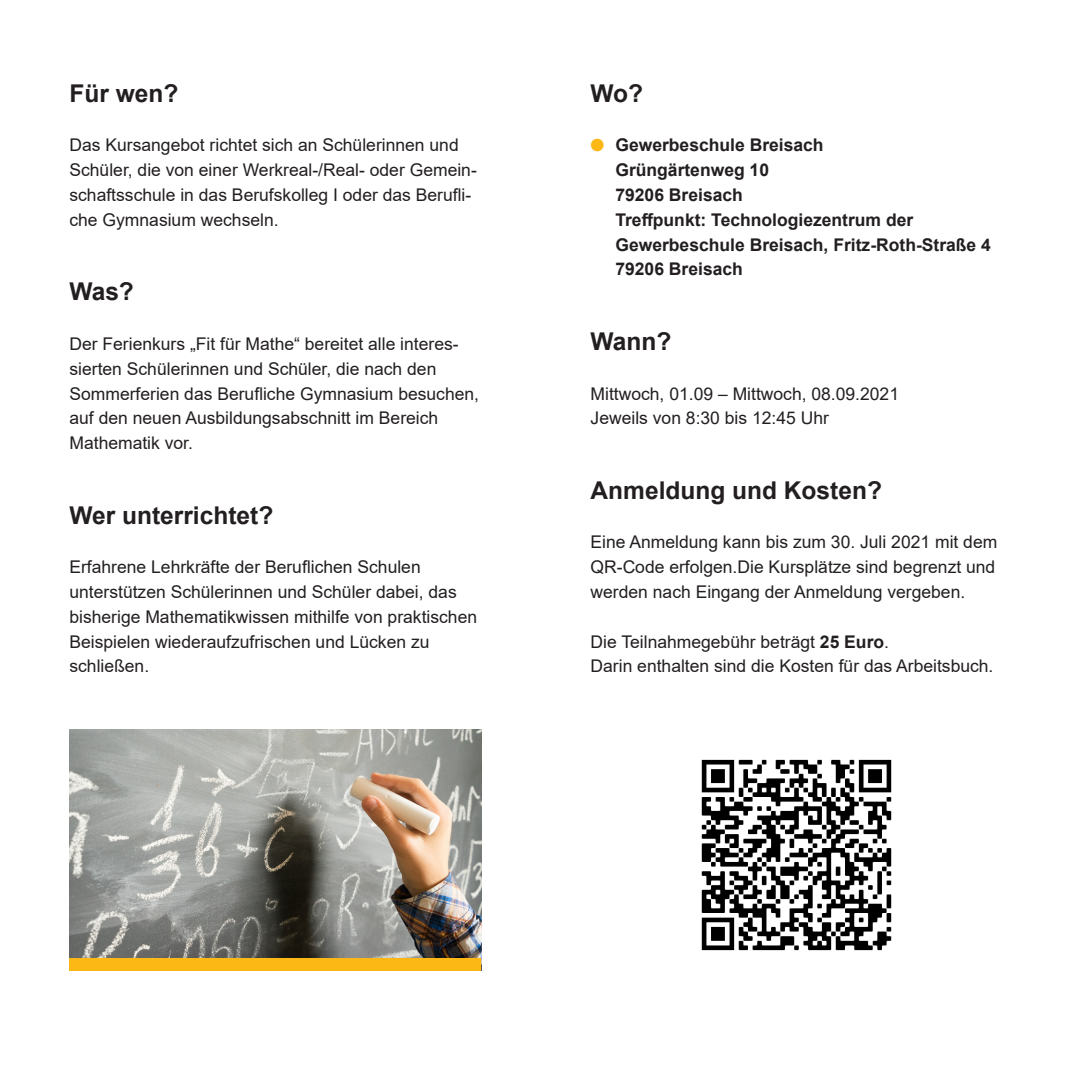
<style>
.page{position:relative;width:1072px;height:1072px;background:#fff}
.page>*{position:absolute;margin:0;border:0;box-sizing:border-box;transform-origin:0 0}
.Headline_Innenseite{font:700 24.5px "Arial";color:#231f20}
.Fließtext{font:17.5px/24.8px "Arial";color:#231f20}
.Fließtext-2{font:700 17.5px/24.8px "Arial";color:#231f20}
.s1{color:#fcb814}
.s2{font-weight:700}
</style>
<div class="page">
<img style="left:69px;top:729px;width:412px;height:228px">
<div style="left:69px;top:957px;width:412px;height:13px;background:#fcb814"></div>
<img style="left:701px;top:759px;width:191px;height:192px">
<p class="Headline_Innenseite" style="left:69px;top:76px;width:110px">Für wen?</p>
<p class="Fließtext" style="left:69px;top:133px;width:409px">Das Kursangebot richtet sich an Schülerinnen und Schüler, die von einer Werkreal-/Real- oder Gemein&shy;schaftsschule in das Berufskolleg I oder das Berufli&shy;che Gymnasium wechseln.</p>
<p class="Headline_Innenseite" style="left:69px;top:274px;width:66px">Was?</p>
<p class="Fließtext" style="left:69px;top:331px;width:411px">Der Ferienkurs „Fit für Mathe“ bereitet alle interes&shy;sierten Schülerinnen und Schüler, die nach den Sommerferien das Berufliche Gymnasium besuchen, auf den neuen Ausbildungsabschnitt im Bereich Mathematik vor.</p>
<p class="Headline_Innenseite" style="left:69px;top:497px;width:205px">Wer unterrichtet?</p>
<p class="Fließtext" style="left:69px;top:554px;width:409px">Erfahrene Lehrkräfte der Beruflichen Schulen unterstützen Schülerinnen und Schüler dabei, das bisherige Mathematikwissen mithilfe von praktischen Beispielen wiederaufzufrischen und Lücken zu schließen.</p>
<p class="Headline_Innenseite" style="left:590px;top:76px;width:54px">Wo?</p>
<p class="Fließtext-2" style="left:615px;top:133px;width:210px;text-indent:-25px"><span class="s1">●</span> Gewerbeschule Breisach<br>Grüngärtenweg 10<br>79206 Breisach</p>
<p class="Fließtext-2" style="left:615px;top:207px;width:377px">Treffpunkt: Technologiezentrum der<br>Gewerbeschule Breisach, Fritz-Roth-Straße 4</p>
<p class="Fließtext-2" style="left:615px;top:257px;width:129px">79206 Breisach</p>
<p class="Headline_Innenseite" style="left:590px;top:324px;width:82px">Wann?</p>
<p class="Fließtext" style="left:590px;top:381px;width:310px">Mittwoch, 01.09 – Mittwoch, 08.09.2021</p>
<p class="Fließtext" style="left:590px;top:405px;width:240px">Jeweils von 8:30 bis 12:45 Uhr</p>
<p class="Headline_Innenseite" style="left:590px;top:473px;width:293px">Anmeldung und Kosten?</p>
<p class="Fließtext" style="left:590px;top:529px;width:408px;text-align:justify">Eine Anmeldung kann bis zum 30. Juli 2021 mit dem QR-Code erfolgen.Die Kursplätze sind begrenzt und werden nach Eingang der Anmeldung vergeben.</p>
<p class="Fließtext" style="left:590px;top:629px;width:300px">Die Teilnahmegebühr beträgt <span class="s2">25 Euro</span>.</p>
<p class="Fließtext" style="left:590px;top:653px;width:404px">Darin enthalten sind die Kosten für das Arbeitsbuch.</p>
</div>
